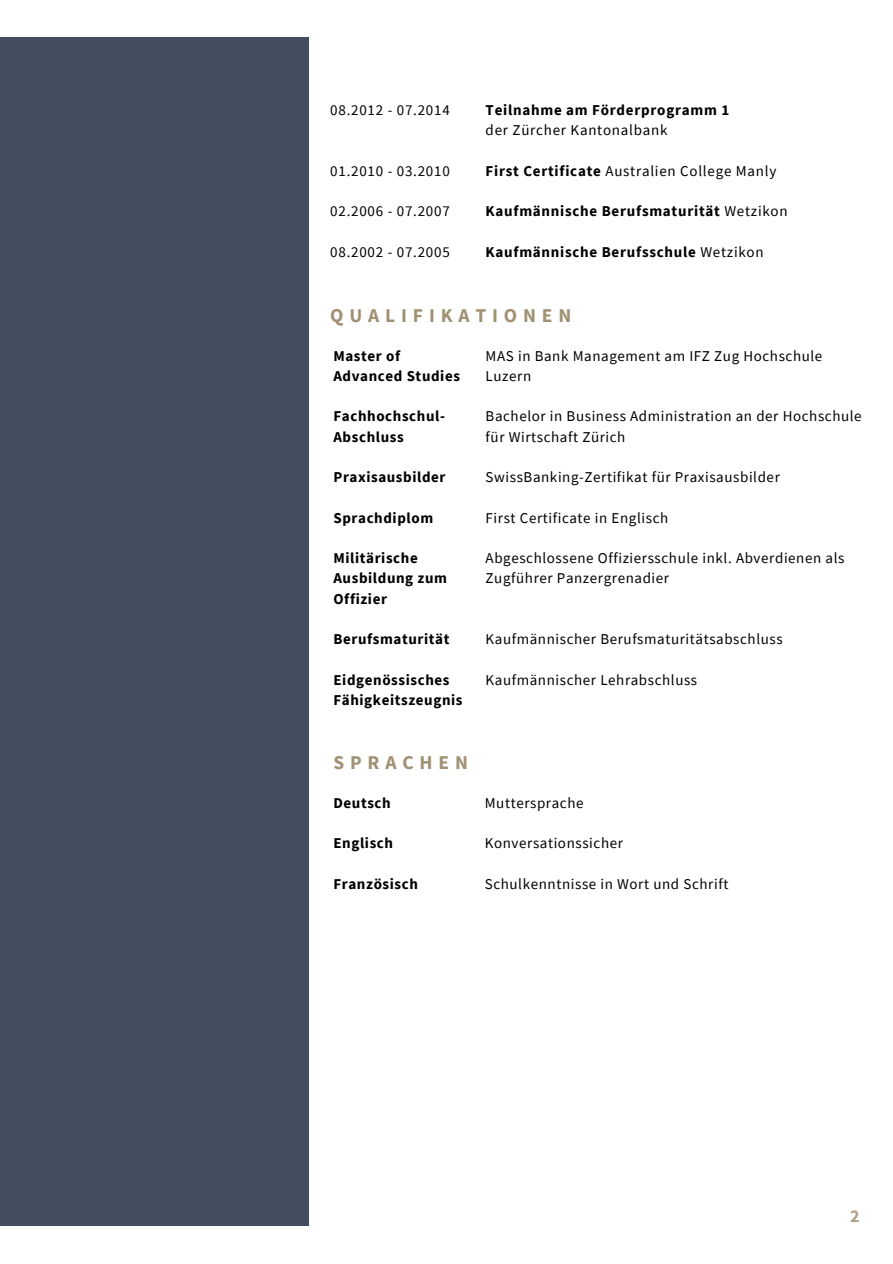
<style>
.page{position:relative;width:893px;height:1264px;background:#fff}
.page>*{position:absolute;margin:0;border:0;box-sizing:border-box;transform-origin:0 0}
.t1{font:700 19.5px "Source Sans Pro";letter-spacing:.3em;color:#a19174}
.t2{font:700 18px "Source Sans Pro";color:#afa085}
.t3{font:15px/20.2px "Source Sans Pro";letter-spacing:.04em;color:#000}
.t4{font:700 15px/20.2px "Source Sans Pro";letter-spacing:.04em;color:#000}
.s1{font-weight:700}
.s2{font-weight:400}
</style>
<div class="page">
<div style="left:0;top:37px;width:308px;height:1188px;background:#444d60"></div>
<p class="t3" style="left:330px;top:100px;width:121px">08.2012 - 07.2014</p>
<p class="t3" style="left:330px;top:160px;width:121px">01.2010 - 03.2010</p>
<p class="t3" style="left:330px;top:201px;width:121px">02.2006 - 07.2007</p>
<p class="t3" style="left:330px;top:241px;width:121px">08.2002 - 07.2005</p>
<p class="t4" style="left:485px;top:100px;width:245px">Teilnahme am Förderprogramm 1</p>
<p class="t3" style="left:485px;top:120px;width:183px">der Zürcher Kantonalbank</p>
<p class="t3" style="left:485px;top:160px;width:292px"><span class="s1">First Certificate</span> Australien College Manly</p>
<p class="t4" style="left:485px;top:201px;width:303px">Kaufmännische Berufsmaturität <span class="s2">Wetzikon</span></p>
<p class="t4" style="left:485px;top:241px;width:279px">Kaufmännische Berufsschule <span class="s2">Wetzikon</span></p>
<h1 class="t1" style="left:330px;top:302px;width:243px">QUALIFIKATIONEN</h1>
<p class="t4" style="left:333px;top:345px;width:128px">Master of<br>Advanced Studies</p>
<p class="t4" style="left:333px;top:406px;width:113px">Fachhochschul-<br>Abschluss</p>
<p class="t4" style="left:333px;top:466px;width:114px">Praxisausbilder</p>
<p class="t4" style="left:333px;top:507px;width:101px">Sprachdiplom</p>
<p class="t4" style="left:333px;top:547px;width:115px">Militärische<br>Ausbildung zum<br>Offizier</p>
<p class="t4" style="left:333px;top:628px;width:117px">Berufsmaturität</p>
<p class="t4" style="left:333px;top:669px;width:131px">Eidgenössisches<br>Fähigkeitszeugnis</p>
<p class="t3" style="left:485px;top:345px;width:338px">MAS in Bank Management am IFZ Zug Hochschule<br>Luzern</p>
<p class="t3" style="left:485px;top:406px;width:377px">Bachelor in Business Administration an der Hochschule für Wirtschaft Zürich</p>
<p class="t3" style="left:485px;top:466px;width:296px">SwissBanking-Zertifikat für Praxisausbilder</p>
<p class="t3" style="left:485px;top:507px;width:184px">First Certificate in Englisch</p>
<p class="t3" style="left:485px;top:547px;width:360px">Abgeschlossene Offiziersschule inkl. Abverdienen als<br>Zugführer Panzergrenadier</p>
<p class="t3" style="left:485px;top:628px;width:298px">Kaufmännischer Berufsmaturitätsabschluss</p>
<p class="t3" style="left:485px;top:669px;width:213px">Kaufmännischer Lehrabschluss</p>
<h1 class="t1" style="left:333px;top:749px;width:136px">SPRACHEN</h1>
<p class="t4" style="left:333px;top:792px;width:59px">Deutsch</p>
<p class="t4" style="left:333px;top:832px;width:61px">Englisch</p>
<p class="t4" style="left:333px;top:873px;width:86px">Französisch</p>
<p class="t3" style="left:484px;top:792px;width:100px">Muttersprache</p>
<p class="t3" style="left:484px;top:832px;width:140px">Konversationssicher</p>
<p class="t3" style="left:484px;top:873px;width:245px">Schulkenntnisse in Wort und Schrift</p>
<p class="t2" style="left:850px;top:1204px;width:11px">2</p>
</div>
